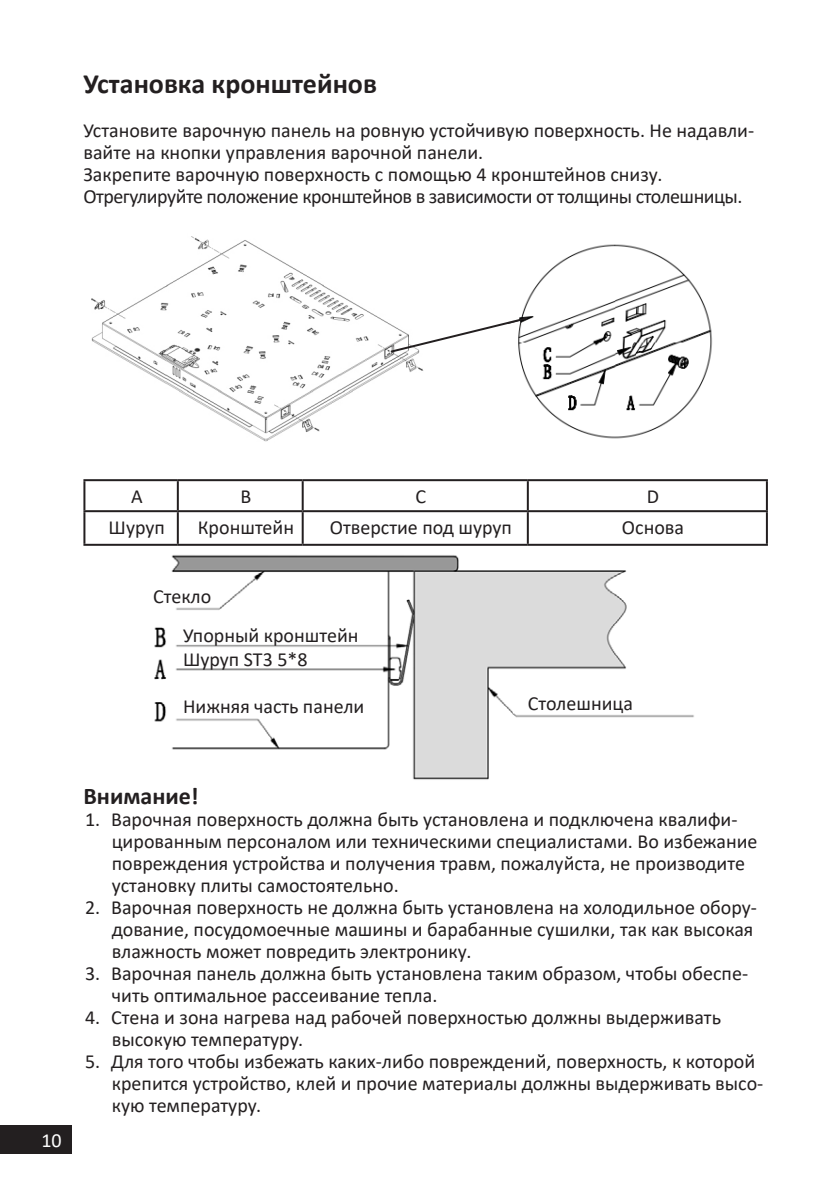
<style>
.page{position:relative;width:840px;height:1191px;background:#fff}
.page>*{position:absolute;margin:0;border:0;box-sizing:border-box;transform-origin:0 0}
.Заголовок_14{font:700 28px "Calibri";color:#231f20}
.Заголовок_12{font:700 24px "Calibri";color:#231f20}
.t1{font:20px/22px "Calibri";color:#231f20}
.t2{font:20px "Calibri";letter-spacing:-.025em;color:#231f20}
.t3{font:20px "Calibri";color:#fff}
</style>
<div class="page">
<div style="left:0;top:1125px;width:72px;height:29px;background:#231f20"></div>
<hr style="left:83px;top:479px;width:95px;height:2px;background:#231f20">
<hr style="left:83px;top:481px;width:2px;height:29px;background:#231f20">
<hr style="left:178px;top:479px;width:124px;height:2px;background:#231f20">
<hr style="left:177px;top:481px;width:2px;height:29px;background:#231f20">
<hr style="left:302px;top:479px;width:225px;height:2px;background:#231f20">
<hr style="left:301px;top:481px;width:2px;height:29px;background:#231f20">
<hr style="left:527px;top:479px;width:240px;height:2px;background:#231f20">
<hr style="left:526px;top:481px;width:2px;height:29px;background:#231f20">
<hr style="left:765px;top:481px;width:2px;height:29px;background:#231f20">
<hr style="left:83px;top:510px;width:95px;height:2px;background:#231f20">
<hr style="left:83px;top:512px;width:2px;height:32px;background:#231f20">
<hr style="left:178px;top:510px;width:124px;height:2px;background:#231f20">
<hr style="left:177px;top:512px;width:2px;height:32px;background:#231f20">
<hr style="left:302px;top:510px;width:225px;height:2px;background:#231f20">
<hr style="left:301px;top:512px;width:2px;height:32px;background:#231f20">
<hr style="left:527px;top:510px;width:240px;height:2px;background:#231f20">
<hr style="left:526px;top:512px;width:2px;height:32px;background:#231f20">
<hr style="left:765px;top:512px;width:2px;height:32px;background:#231f20">
<hr style="left:83px;top:544px;width:95px;height:2px;background:#231f20">
<hr style="left:178px;top:544px;width:124px;height:2px;background:#231f20">
<hr style="left:302px;top:544px;width:225px;height:2px;background:#231f20">
<hr style="left:527px;top:544px;width:240px;height:2px;background:#231f20">
<img style="left:519px;top:244px;width:194px;height:195px">
<img style="left:154px;top:555px;width:540px;height:225px">
<img style="left:91px;top:236px;width:333px;height:206px">
<svg style="left:388px;top:316px;width:141px;height:38px"></svg>
<p class="Заголовок_14" style="left:83px;top:64px;width:295px">Установка кронштейнов</p>
<p class="t1" style="left:83px;top:119px;width:672px">Установите варочную панель на ровную устойчивую поверхность. Не надавли&shy;вайте на кнопки управления варочной панели.</p>
<p class="t1" style="left:83px;top:163px;width:580px">Закрепите варочную поверхность с помощью 4 кронштейнов снизу.</p>
<p class="t2" style="left:83px;top:182px;width:660px">Отрегулируйте положение кронштейнов в зависимости от толщины столешницы.</p>
<p class="t1" style="left:131px;top:485px;width:13px">A</p>
<p class="t1" style="left:240px;top:485px;width:12px">B</p>
<p class="t1" style="left:415px;top:485px;width:12px">C</p>
<p class="t1" style="left:646px;top:485px;width:14px">D</p>
<p class="t1" style="left:109px;top:516px;width:58px">Шуруп</p>
<p class="t1" style="left:198px;top:516px;width:98px">Кронштейн</p>
<p class="t1" style="left:329px;top:516px;width:184px">Отверстие под шуруп</p>
<p class="t1" style="left:621px;top:516px;width:64px">Основа</p>
<p class="t1" style="left:153px;top:585px;width:60px">Стекло</p>
<p class="t1" style="left:183px;top:623px;width:177px">Упорный кронштейн</p>
<p class="t1" style="left:183px;top:647px;width:126px">Шуруп ST3 5*8</p>
<p class="t1" style="left:183px;top:695px;width:183px">Нижняя часть панели</p>
<p class="t1" style="left:527px;top:691px;width:107px">Столешница</p>
<p class="t3" style="left:41px;top:1127px;width:22px">10</p>
<p class="Заголовок_12" style="left:83px;top:779px;width:117px">Внимание!</p>
<p class="t1" style="left:112px;top:807px;width:647px;text-indent:-27px">1. Варочная поверхность должна быть установлена и подключена квалифи&shy;цированным персоналом или техническими специалистами. Во избежание повреждения устройства и получения травм, пожалуйста, не производите установку плиты самостоятельно.</p>
<p class="t1" style="left:112px;top:895px;width:646px;text-indent:-27px">2. Варочная поверхность не должна быть установлена на холодильное обору&shy;дование, посудомоечные машины и барабанные сушилки, так как высокая влажность может повредить электронику.</p>
<p class="t1" style="left:112px;top:961px;width:637px;text-indent:-27px">3. Варочная панель должна быть установлена таким образом, чтобы обеспе&shy;чить оптимальное рассеивание тепла.</p>
<p class="t1" style="left:112px;top:1005px;width:610px;text-indent:-27px">4. Стена и зона нагрева над рабочей поверхностью должны выдерживать высокую температуру.</p>
<p class="t1" style="left:112px;top:1049px;width:652px;text-indent:-27px">5. Для того чтобы избежать каких-либо повреждений, поверхность, к которой крепится устройство, клей и прочие материалы должны выдерживать высо&shy;кую температуру.</p>
</div>
